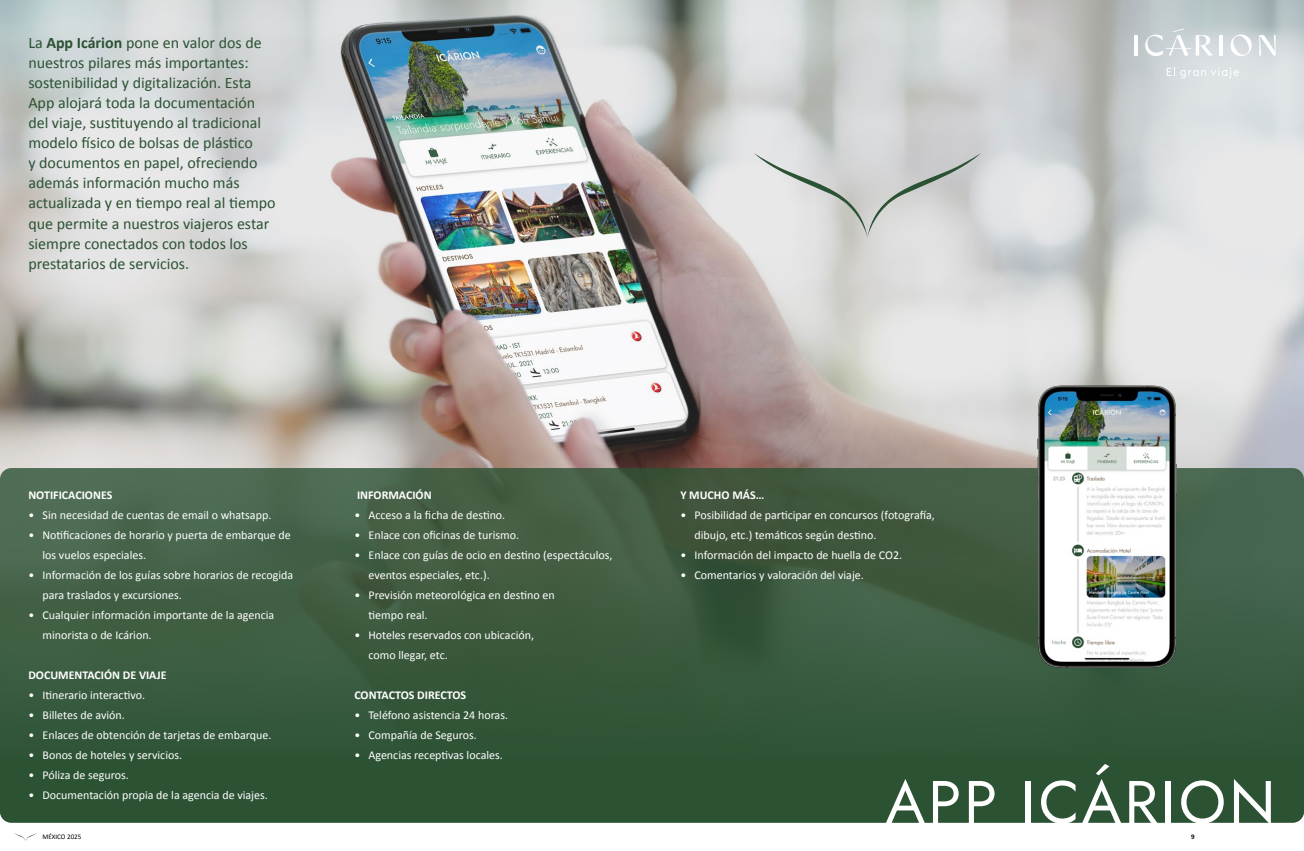
<style>
.page{position:relative;width:1304px;height:851px;background:#fff}
.page>*{position:absolute;margin:0;border:0;box-sizing:border-box;transform-origin:0 0}
.t1{font:60px "Jost";letter-spacing:.05em;color:#fff}
.t2{font:16px/20px "Calibri";color:#2c5234}
.t3{font:12px/20px "Calibri";color:#fff}
.t4{font:700 12px "Calibri";color:#fff}
.t5{font:7px "Calibri";color:#000}
.t6{font:700 7px "Calibri";color:#000}
.s1{font-weight:700}
</style>
<div class="page">
<svg style="left:14px;top:833px;width:23px;height:8px"></svg>
<img style="left:0;top:0;width:1304px;height:476px">
<div style="left:0;top:468px;width:1304px;height:354px;background:linear-gradient(to bottom,#4b634b,#2a5133);border-radius:11px"></div>
<img style="left:1025px;top:372px;width:163px;height:308px">
<svg style="left:754px;top:153px;width:227px;height:85px;background:#cfd1d0"></svg>
<hr style="left:1134px;top:35px;width:4px;height:21px;background:#fff">
<hr style="left:1219px;top:35px;width:4px;height:21px;background:#fff">
<svg style="left:1231px;top:35px;width:21px;height:21px"></svg>
<svg style="left:1259px;top:35px;width:17px;height:21px"></svg>
<svg style="left:1145px;top:28px;width:68px;height:28px"></svg>
<svg style="left:1167px;top:68px;width:72px;height:10px"></svg>
<p class="t2" style="left:28px;top:32px;width:249px">La <span class="s1">App Icárion</span> pone en valor dos de nuestros pilares más importantes: sostenibilidad y digitalización. Esta App alojará toda la documentación del viaje, sustituyendo al tradicional modelo físico de bolsas de plástico<br>y documentos en papel, ofreciendo además información mucho más actualizada y en tiempo real al tiempo que permite a nuestros viajeros estar siempre conectados con todos los prestatarios de servicios.</p>
<p class="t4" style="left:28px;top:486px;width:86px">NOTIFICACIONES</p>
<p class="t3" style="left:28px;top:504px;width:245px">• Sin necesidad de cuentas de email o whatsapp.</p>
<p class="t3" style="left:43px;top:524px;width:250px;text-indent:-14px">• Notificaciones de horario y puerta de embarque de los vuelos especiales.</p>
<p class="t3" style="left:43px;top:564px;width:252px;text-indent:-14px">• Información de los guías sobre horarios de recogida para traslados y excursiones.</p>
<p class="t3" style="left:43px;top:604px;width:233px;text-indent:-14px">• Cualquier información importante de la agencia minorista o de Icárion.</p>
<p class="t4" style="left:28px;top:666px;width:140px">DOCUMENTACIÓN DE VIAJE</p>
<p class="t3" style="left:28px;top:684px;width:118px">• Itinerario interactivo.</p>
<p class="t3" style="left:28px;top:704px;width:98px">• Billetes de avión.</p>
<p class="t3" style="left:28px;top:724px;width:245px">• Enlaces de obtención de tarjetas de embarque.</p>
<p class="t3" style="left:28px;top:744px;width:155px">• Bonos de hoteles y servicios.</p>
<p class="t3" style="left:28px;top:764px;width:102px">• Póliza de seguros.</p>
<p class="t3" style="left:28px;top:784px;width:241px">• Documentación propia de la agencia de viajes.</p>
<p class="t5" style="left:43px;top:832px;width:40px">MÉXICO 2025</p>
<p class="t4" style="left:357px;top:486px;width:76px">INFORMACIÓN</p>
<p class="t3" style="left:354px;top:504px;width:152px">• Acceso a la ficha de destino.</p>
<p class="t3" style="left:354px;top:524px;width:166px">• Enlace con oficinas de turismo.</p>
<p class="t3" style="left:368px;top:544px;width:246px;text-indent:-14px">• Enlace con guías de ocio en destino (espectáculos, eventos especiales, etc.).</p>
<p class="t3" style="left:368px;top:584px;width:188px;text-indent:-14px">• Previsión meteorológica en destino en tiempo real.</p>
<p class="t3" style="left:368px;top:624px;width:167px;text-indent:-14px">• Hoteles reservados con ubicación, como llegar, etc.</p>
<p class="t4" style="left:354px;top:686px;width:113px">CONTACTOS DIRECTOS</p>
<p class="t3" style="left:354px;top:704px;width:155px">• Teléfono asistencia 24 horas.</p>
<p class="t3" style="left:354px;top:724px;width:124px">• Compañía de Seguros.</p>
<p class="t3" style="left:354px;top:744px;width:150px">• Agencias receptivas locales.</p>
<p class="t4" style="left:680px;top:486px;width:85px">Y MUCHO MÁS…</p>
<p class="t3" style="left:694px;top:504px;width:242px;text-indent:-14px">• Posibilidad de participar en concursos (fotografía, dibujo, etc.) temáticos según destino.</p>
<p class="t3" style="left:680px;top:544px;width:223px">• Información del impacto de huella de CO2.</p>
<p class="t3" style="left:680px;top:564px;width:185px">• Comentarios y valoración del viaje.</p>
<h1 class="t1" style="left:886px;top:761px;width:392px">APP ICÁRION</h1>
<p class="t6" style="left:1191px;top:832px;width:5px">9</p>
</div>
